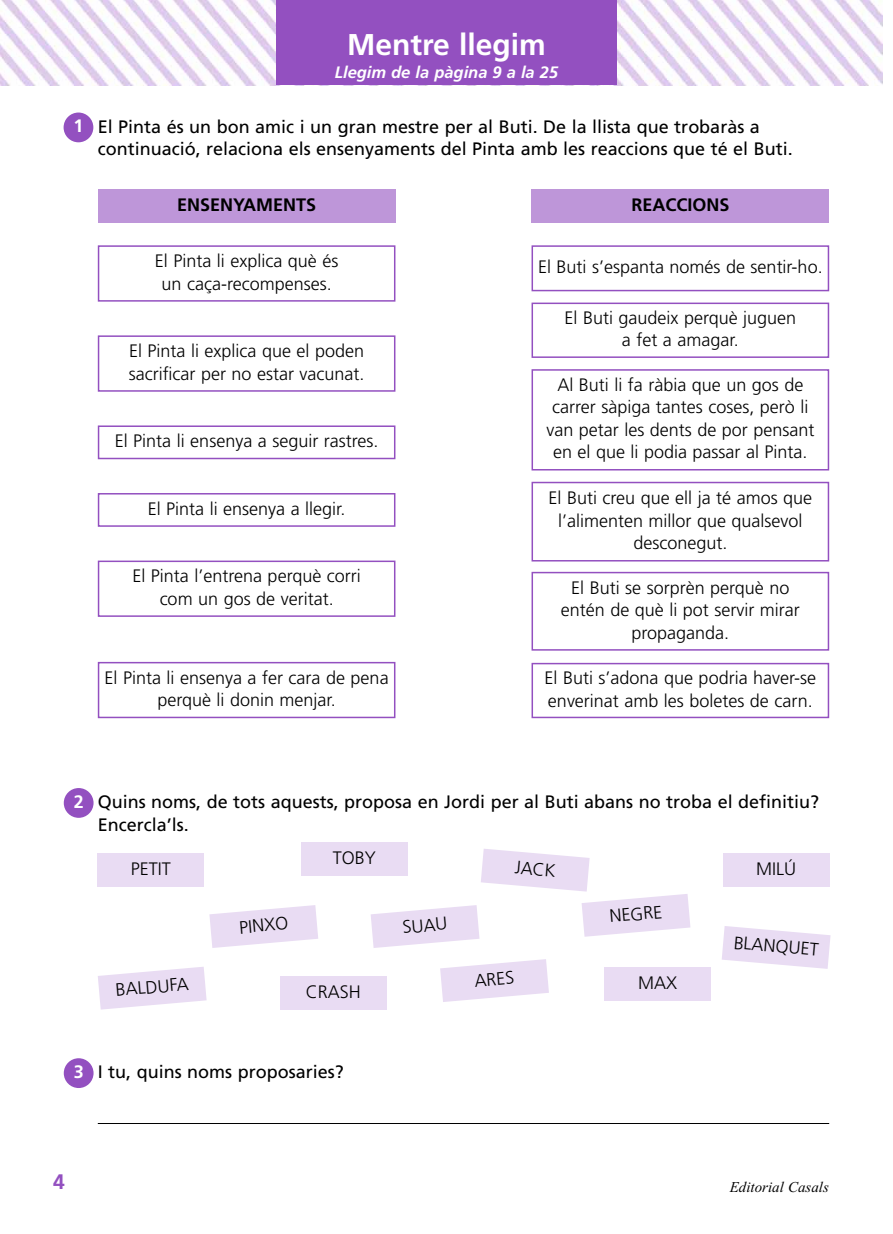
<style>
.page{position:relative;width:893px;height:1234px;background:#fff}
.page>*{position:absolute;margin:0;border:0;box-sizing:border-box;transform-origin:0 0}
.t1{font:700 30px "Frutiger";color:#fff}
.t2{font:700 21px "Frutiger";color:#9350c0}
.t3{font:300 18px/22.5px "Frutiger";color:#000;text-align:center}
.t4{font:18px/22.5px "Frutiger";color:#000}
.t5{font:700 18px "Frutiger";color:#000}
.t6{font:700 18px "Frutiger";color:#fff}
.t7{font:italic 700 16.5px "Frutiger";color:#fff}
.t8{font:italic 15px "Times New Roman";color:#000}
</style>
<div class="page">
<img style="left:0;top:0;width:883px;height:85px">
<div style="left:64px;top:112px;width:29px;height:30px;background:#9350c0;border-radius:50%"></div>
<div style="left:64px;top:787px;width:30px;height:30px;background:#9350c0;border-radius:50%"></div>
<div style="left:64px;top:1057px;width:30px;height:30px;background:#9350c0;border-radius:50%"></div>
<div style="left:276px;top:0;width:341px;height:85px;background:#9350c0"></div>
<div style="left:98px;top:245px;width:297px;height:56px;border:2px solid #9350c0"></div>
<div style="left:531px;top:245px;width:298px;height:46px;border:2px solid #9350c0"></div>
<div style="left:98px;top:335px;width:297px;height:56px;border:2px solid #9350c0"></div>
<div style="left:98px;top:425px;width:297px;height:34px;border:2px solid #9350c0"></div>
<div style="left:98px;top:493px;width:297px;height:33px;border:2px solid #9350c0"></div>
<div style="left:98px;top:560px;width:297px;height:56px;border:2px solid #9350c0"></div>
<div style="left:531px;top:302px;width:298px;height:56px;border:2px solid #9350c0"></div>
<div style="left:531px;top:571px;width:298px;height:79px;border:2px solid #9350c0"></div>
<div style="left:531px;top:481px;width:298px;height:80px;border:2px solid #9350c0"></div>
<div style="left:531px;top:369px;width:298px;height:101px;border:2px solid #9350c0"></div>
<div style="left:98px;top:189px;width:297px;height:34px;background:#be96d9"></div>
<div style="left:531px;top:189px;width:298px;height:34px;background:#be96d9"></div>
<div style="left:98px;top:661px;width:297px;height:57px;border:2px solid #9350c0"></div>
<div style="left:531px;top:662px;width:298px;height:56px;border:2px solid #9350c0"></div>
<hr style="left:98px;top:1122px;width:731px;height:1px;background:#000">
<div style="left:98px;top:853px;width:106px;height:33px;background:#e9dcf3"></div>
<svg style="left:209px;top:905px;width:109px;height:42px"></svg>
<div style="left:301px;top:841px;width:106px;height:34px;background:#e9dcf3"></div>
<div style="left:723px;top:853px;width:106px;height:33px;background:#e9dcf3"></div>
<svg style="left:98px;top:967px;width:109px;height:42px"></svg>
<div style="left:280px;top:976px;width:106px;height:33px;background:#e9dcf3"></div>
<svg style="left:371px;top:848px;width:319px;height:99px"></svg>
<svg style="left:440px;top:959px;width:109px;height:42px"></svg>
<div style="left:604px;top:967px;width:107px;height:33px;background:#e9dcf3"></div>
<svg style="left:722px;top:926px;width:108px;height:42px"></svg>
<p class="t6" style="left:74px;top:119px;width:12px">1</p>
<h1 class="t1" style="left:347px;top:33px;width:200px">Mentre llegim</h1>
<p class="t7" style="left:335px;top:65px;width:225px">Llegim de la pàgina 9 a la 25</p>
<p class="t4" style="left:98px;top:117px;width:697px">El Pinta és un bon amic i un gran mestre per al Buti. De la llista que trobaràs a continuació, relaciona els ensenyaments del Pinta amb les reaccions que té el Buti.</p>
<p class="t5" style="left:177px;top:197px;width:141px">ENSENYAMENTS</p>
<p class="t5" style="left:631px;top:197px;width:99px">REACCIONS</p>
<p class="t3" style="left:155px;top:251px;width:185px">El Pinta li explica què és un caça-recompenses.</p>
<p class="t3" style="left:538px;top:257px;width:286px">El Buti s’espanta només de sentir-ho.</p>
<p class="t3" style="left:129px;top:341px;width:237px;text-align:left">El Pinta li explica que el poden sacrificar per no estar vacunat.</p>
<p class="t3" style="left:115px;top:431px;width:265px">El Pinta li ensenya a seguir rastres.</p>
<p class="t3" style="left:148px;top:498px;width:199px">El Pinta li ensenya a llegir.</p>
<p class="t3" style="left:132px;top:566px;width:230px">El Pinta l’entrena perquè corri com un gos de veritat.</p>
<p class="t3" style="left:564px;top:308px;width:233px">El Buti gaudeix perquè juguen a fet a amagar.</p>
<p class="t3" style="left:546px;top:375px;width:270px">Al Buti li fa ràbia que un gos de carrer sàpiga tantes coses, però li van petar les dents de por pensant en el que li podia passar al Pinta.</p>
<p class="t3" style="left:548px;top:488px;width:265px">El Buti creu que ell ja té amos que l’alimenten millor que qualsevol desconegut.</p>
<p class="t3" style="left:561px;top:577px;width:240px">El Buti se sorprèn perquè no entén de què li pot servir mirar propaganda.</p>
<p class="t3" style="left:105px;top:667px;width:286px">El Pinta li ensenya a fer cara de pena perquè li donin menjar.</p>
<p class="t3" style="left:545px;top:668px;width:273px;text-align:left">El Buti s’adona que podria haver-se enverinat amb les boletes de carn.</p>
<p class="t6" style="left:74px;top:794px;width:12px">2</p>
<p class="t4" style="left:98px;top:792px;width:723px">Quins noms, de tots aquests, proposa en Jordi per al Buti abans no troba el definitiu?<br>Encercla’ls.</p>
<p class="t3" style="left:131px;top:858px;width:41px">PETIT</p>
<p class="t3" style="left:238px;top:917px;width:50px;rotate:-5deg">PINXO</p>
<p class="t3" style="left:333px;top:847px;width:45px">TOBY</p>
<p class="t3" style="left:115px;top:979px;width:75px;rotate:-5deg">BALDUFA</p>
<p class="t3" style="left:306px;top:981px;width:57px">CRASH</p>
<p class="t3" style="left:402px;top:917px;width:47px;rotate:-5deg">SUAU</p>
<p class="t3" style="left:516px;top:856px;width:43px;rotate:5deg">JACK</p>
<p class="t3" style="left:609px;top:906px;width:55px;rotate:-5deg">NEGRE</p>
<p class="t3" style="left:474px;top:970px;width:42px;rotate:-5deg">ARES</p>
<p class="t3" style="left:638px;top:972px;width:41px">MAX</p>
<p class="t3" style="left:756px;top:858px;width:41px">MILÚ</p>
<p class="t3" style="left:735px;top:932px;width:87px;rotate:5deg">BLANQUET</p>
<p class="t6" style="left:74px;top:1064px;width:12px">3</p>
<p class="t4" style="left:98px;top:1062px;width:247px">I tu, quins noms proposaries?</p>
<p class="t2" style="left:53px;top:1173px;width:13px">4</p>
<p class="t8" style="left:730px;top:1177px;width:101px">Editorial Casals</p>
</div>
